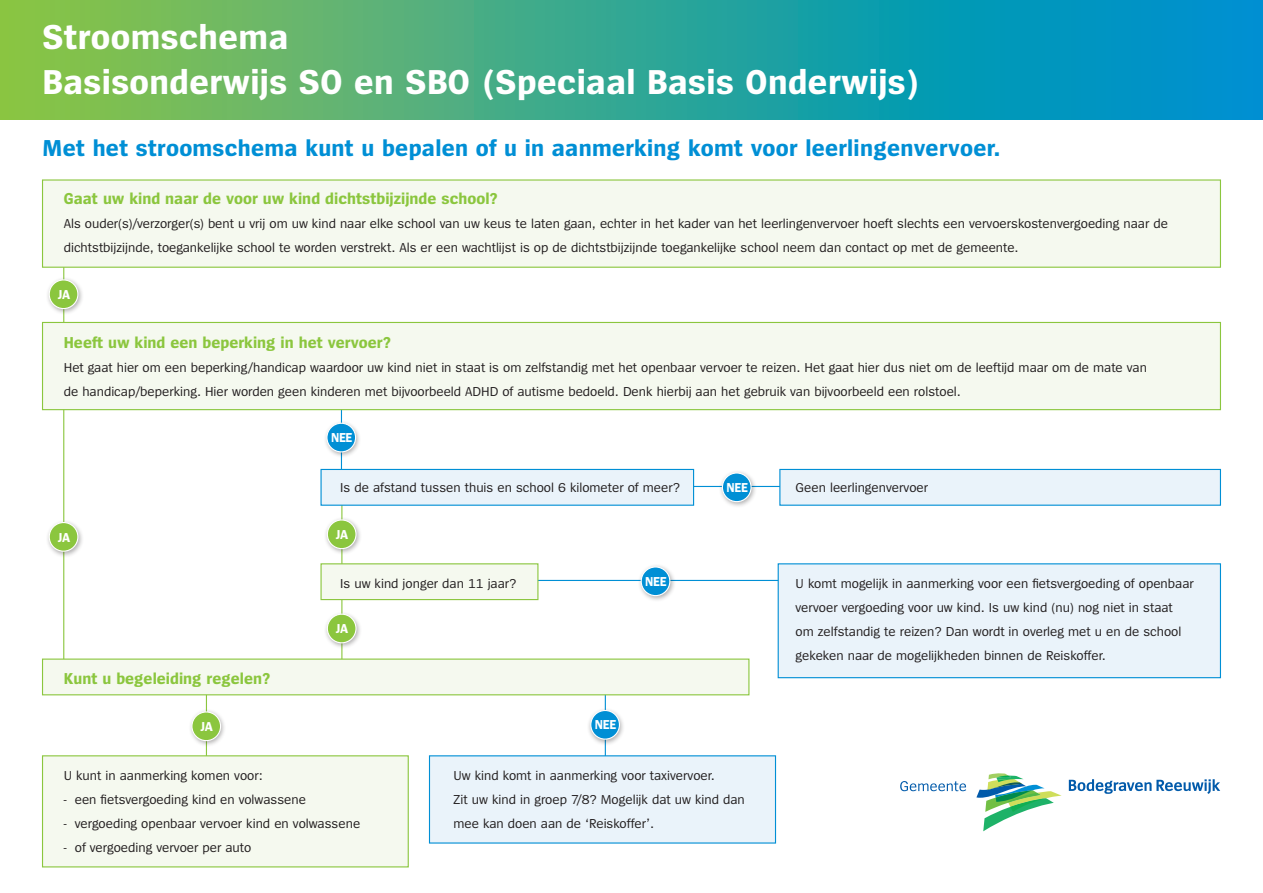
<style>
.page{position:relative;width:1263px;height:893px;background:#fff}
.page>*{position:absolute;margin:0;border:0;box-sizing:border-box;transform-origin:0 0}
.t1{font:700 36px/45px "Spiegel";letter-spacing:.01em;color:#fff}
.t2{font:700 24px "Spiegel";letter-spacing:.01em;color:#008fd5}
.t3{font:700 16.5px "Spiegel";color:#8bc63e}
.t4{font:13.5px/24px "Spiegel";color:#231f20}
.t5{font:700 13.5px "Spiegel";letter-spacing:-.02em;color:#fff}
</style>
<div class="page">
<hr style="left:341px;top:403px;width:1px;height:68px;background:#008fd5">
<div style="left:323px;top:420px;width:39px;height:39px;background:#231f20;opacity:.35"></div>
<div style="left:327px;top:423px;width:29px;height:29px;background:#008fd5;border-radius:50%"></div>
<div style="left:326px;top:423px;width:30px;height:29px;border:1px solid #fff;border-radius:50%"></div>
<hr style="left:605px;top:690px;width:1px;height:68px;background:#008fd5">
<div style="left:587px;top:708px;width:38px;height:38px;background:#231f20;opacity:.35"></div>
<div style="left:591px;top:710px;width:28px;height:29px;background:#008fd5;border-radius:50%"></div>
<div style="left:590px;top:710px;width:30px;height:30px;border:1px solid #fff;border-radius:50%"></div>
<hr style="left:679px;top:486px;width:115px;height:1px;background:#008fd5">
<div style="left:719px;top:470px;width:38px;height:38px;background:#231f20;opacity:.35"></div>
<div style="left:722px;top:473px;width:29px;height:29px;background:#008fd5;border-radius:50%"></div>
<div style="left:722px;top:472px;width:30px;height:30px;border:1px solid #fff;border-radius:50%"></div>
<hr style="left:526px;top:580px;width:259px;height:1px;background:#008fd5">
<div style="left:637px;top:564px;width:39px;height:38px;background:#231f20;opacity:.35"></div>
<div style="left:641px;top:567px;width:29px;height:29px;background:#008fd5;border-radius:50%"></div>
<div style="left:641px;top:566px;width:29px;height:30px;border:1px solid #fff;border-radius:50%"></div>
<hr style="left:341px;top:499px;width:1px;height:68px;background:#8bc63e">
<div style="left:324px;top:517px;width:38px;height:38px;background:#231f20;opacity:.35"></div>
<div style="left:327px;top:520px;width:29px;height:29px;background:#8bc63e;border-radius:50%"></div>
<div style="left:327px;top:519px;width:30px;height:30px;border:1px solid #fff;border-radius:50%"></div>
<hr style="left:341px;top:594px;width:1px;height:68px;background:#8bc63e">
<div style="left:324px;top:611px;width:38px;height:39px;background:#231f20;opacity:.35"></div>
<div style="left:327px;top:614px;width:29px;height:29px;background:#8bc63e;border-radius:50%"></div>
<div style="left:327px;top:614px;width:30px;height:29px;border:1px solid #fff;border-radius:50%"></div>
<hr style="left:206px;top:691px;width:1px;height:68px;background:#8bc63e">
<div style="left:188px;top:709px;width:39px;height:38px;background:#231f20;opacity:.35"></div>
<div style="left:192px;top:712px;width:29px;height:29px;background:#8bc63e;border-radius:50%"></div>
<div style="left:191px;top:711px;width:30px;height:30px;border:1px solid #fff;border-radius:50%"></div>
<hr style="left:63px;top:259px;width:1px;height:68px;background:#8bc63e">
<div style="left:46px;top:277px;width:38px;height:38px;background:#231f20;opacity:.35"></div>
<div style="left:49px;top:280px;width:29px;height:29px;background:#8bc63e;border-radius:50%"></div>
<div style="left:49px;top:279px;width:29px;height:30px;border:1px solid #fff;border-radius:50%"></div>
<hr style="left:63px;top:406px;width:1px;height:262px;background:#8bc63e">
<div style="left:46px;top:520px;width:38px;height:38px;background:#231f20;opacity:.35"></div>
<div style="left:49px;top:522px;width:29px;height:29px;background:#8bc63e;border-radius:50%"></div>
<div style="left:49px;top:522px;width:29px;height:30px;border:1px solid #fff;border-radius:50%"></div>
<div style="left:42px;top:179px;width:1179px;height:89px;background:#f5f9ef;border:1px solid #8bc63e"></div>
<div style="left:42px;top:322px;width:1179px;height:88px;background:#f5f9ef;border:1px solid #8bc63e"></div>
<div style="left:42px;top:755px;width:367px;height:112px;background:#f5f9ef;border:1px solid #8bc63e"></div>
<div style="left:429px;top:755px;width:347px;height:89px;background:#eaf3fa"></div>
<div style="left:320px;top:469px;width:374px;height:37px;background:#eaf3fa;border:1px solid #008fd5"></div>
<div style="left:779px;top:469px;width:442px;height:37px;background:#eaf3fa;border:1px solid #008fd5"></div>
<div style="left:320px;top:563px;width:218px;height:37px;background:#f5f9ef;border:1px solid #8bc63e"></div>
<div style="left:42px;top:658px;width:707px;height:37px;background:#f5f9ef;border:1px solid #8bc63e"></div>
<div style="left:778px;top:563px;width:443px;height:115px;background:#eaf3fa;border:1px solid #008fd5"></div>
<svg style="left:0;top:0;width:1263px;height:119px;background:#37a790"></svg>
<svg style="left:976px;top:773px;width:85px;height:58px"></svg>
<svg style="left:900px;top:781px;width:66px;height:10px"></svg>
<svg style="left:1069px;top:779px;width:151px;height:15px"></svg>
<h1 class="t1" style="left:43px;top:15px;width:879px">Stroomschema<br>Basisonderwijs SO en SBO (Speciaal Basis Onderwijs)</h1>
<h2 class="t2" style="left:43px;top:136px;width:959px">Met het stroomschema kunt u bepalen of u in aanmerking komt voor leerlingenvervoer.</h2>
<p class="t3" style="left:64px;top:190px;width:436px">Gaat uw kind naar de voor uw kind dichtstbijzijnde school?</p>
<p class="t4" style="left:64px;top:212px;width:1106px">Als ouder(s)/verzorger(s) bent u vrij om uw kind naar elke school van uw keus te laten gaan, echter in het kader van het leerlingenvervoer hoeft slechts een vervoerskostenvergoeding naar de dichtstbijzijnde, toegankelijke school te worden verstrekt. Als er een wachtlijst is op de dichtstbijzijnde toegankelijke school neem dan contact op met de gemeente.</p>
<p class="t5" style="left:58px;top:288px;width:14px">JA</p>
<p class="t3" style="left:64px;top:334px;width:329px">Heeft uw kind een beperking in het vervoer?</p>
<p class="t4" style="left:64px;top:356px;width:1085px">Het gaat hier om een beperking/handicap waardoor uw kind niet in staat is om zelfstandig met het openbaar vervoer te reizen. Het gaat hier dus niet om de leeftijd maar om de mate van de handicap/beperking. Hier worden geen kinderen met bijvoorbeeld ADHD of autisme bedoeld. Denk hierbij aan het gebruik van bijvoorbeeld een rolstoel.</p>
<p class="t5" style="left:331px;top:431px;width:23px">NEE</p>
<p class="t5" style="left:58px;top:530px;width:14px">JA</p>
<p class="t3" style="left:64px;top:670px;width:208px">Kunt u begeleiding regelen?</p>
<p class="t5" style="left:200px;top:720px;width:14px">JA</p>
<p class="t4" style="left:340px;top:476px;width:341px">Is de afstand tussen thuis en school 6 kilometer of meer?</p>
<p class="t4" style="left:796px;top:476px;width:134px">Geen leerlingenvervoer</p>
<p class="t5" style="left:726px;top:481px;width:23px">NEE</p>
<p class="t5" style="left:336px;top:528px;width:14px">JA</p>
<p class="t5" style="left:645px;top:575px;width:23px">NEE</p>
<p class="t4" style="left:340px;top:572px;width:178px">Is uw kind jonger dan 11 jaar?</p>
<p class="t4" style="left:796px;top:572px;width:400px">U komt mogelijk in aanmerking voor een fietsvergoeding of openbaar vervoer vergoeding voor uw kind. Is uw kind (nu) nog niet in staat om zelfstandig te reizen? Dan wordt in overleg met u en de school gekeken naar de mogelijkheden binnen de Reiskoffer.</p>
<p class="t5" style="left:336px;top:622px;width:14px">JA</p>
<p class="t5" style="left:595px;top:718px;width:23px">NEE</p>
<p class="t4" style="left:64px;top:764px;width:200px">U kunt in aanmerking komen voor:</p>
<p class="t4" style="left:454px;top:764px;width:263px">Uw kind komt in aanmerking voor taxivervoer.</p>
<p class="t4" style="left:64px;top:788px;width:244px">- een fietsvergoeding kind en volwassene</p>
<p class="t4" style="left:454px;top:788px;width:293px">Zit uw kind in groep 7/8? Mogelijk dat uw kind dan</p>
<p class="t4" style="left:64px;top:812px;width:298px">- vergoeding openbaar vervoer kind en volwassene</p>
<p class="t4" style="left:454px;top:812px;width:202px">mee kan doen aan de ‘Reiskoffer’.</p>
<p class="t4" style="left:64px;top:836px;width:189px">- of vergoeding vervoer per auto</p>
</div>
